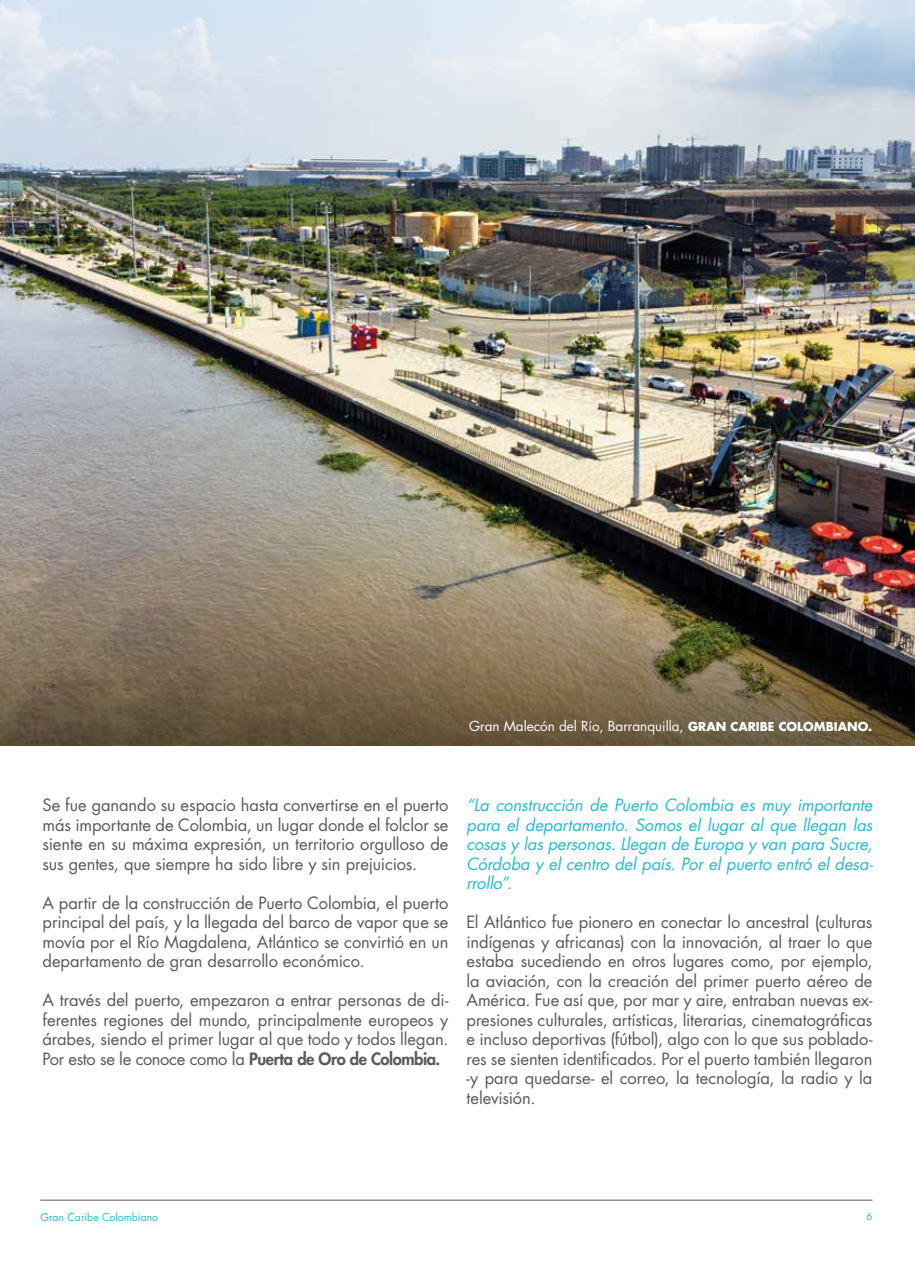
<style>
.page{position:relative;width:915px;height:1263px;background:#fff}
.page>*{position:absolute;margin:0;border:0;box-sizing:border-box;transform-origin:0 0}
.t1{font:16.5px/19.5px "Futura Std";letter-spacing:-.005em;color:#595957;text-align:justify}
.t2{font:italic 16.5px/19.5px "Futura Std";letter-spacing:-.005em;color:#23b9d6;text-align:justify}
.t3{font:13.5px "Futura Std";color:#fff}
.t4{font:10.5px "Futura Std";color:#23b9d6}
.t5{font:9.75px "Futura Std";color:#23b9d6}
.s1{font-weight:700;font-size:12px}
.s2{font-weight:800}
</style>
<div class="page">
<hr style="left:40px;top:1200px;width:832px;height:1px;background:#595957">
<img style="left:0;top:0;width:914px;height:522px">
<img style="left:0;top:522px;width:914px;height:223px">
<p class="t3" style="left:469px;top:718px;width:404px">Gran Malecón del Río, Barranquilla, <span class="s1">GRAN CARIBE COLOMBIANO.</span></p>
<p class="t1" style="left:43px;top:795px;width:407px">Se fue ganando su espacio hasta convertirse en el puerto más importante de Colombia, un lugar donde el folclor se siente en su máxima expresión, un territorio orgulloso de sus gentes, que siempre ha sido libre y sin prejuicios.</p>
<p class="t1" style="left:43px;top:893px;width:407px">A partir de la construcción de Puerto Colombia, el puerto principal del país, y la llegada del barco de vapor que se movía por el Río Magdalena, Atlántico se convirtió en un departamento de gran desarrollo económico.</p>
<p class="t1" style="left:43px;top:990px;width:407px">A través del puerto, empezaron a entrar personas de di&shy;ferentes regiones del mundo, principalmente europeos y árabes, siendo el primer lugar al que todo y todos llegan.<br>Por esto se le conoce como la <span class="s2">Puerta de Oro de Colombia.</span></p>
<p class="t2" style="left:466px;top:795px;width:408px">“La construcción de Puerto Colombia es muy importante para el departamento. Somos el lugar al que llegan las cosas y las personas. Llegan de Europa y van para Sucre, Córdoba y el centro del país. Por el puerto entró el desa&shy;rrollo”.</p>
<p class="t1" style="left:466px;top:912px;width:407px">El Atlántico fue pionero en conectar lo ancestral (culturas indígenas y africanas) con la innovación, al traer lo que estaba sucediendo en otros lugares como, por ejemplo, la aviación, con la creación del primer puerto aéreo de América. Fue así que, por mar y aire, entraban nuevas ex&shy;presiones culturales, artísticas, literarias, cinematográficas e incluso deportivas (fútbol), algo con lo que sus poblado&shy;res se sienten identificados. Por el puerto también llegaron -y para quedarse- el correo, la tecnología, la radio y la televisión.</p>
<p class="t4" style="left:40px;top:1211px;width:119px">Gran Caribe Colombiano</p>
<p class="t5" style="left:866px;top:1210px;width:8px">6</p>
</div>
